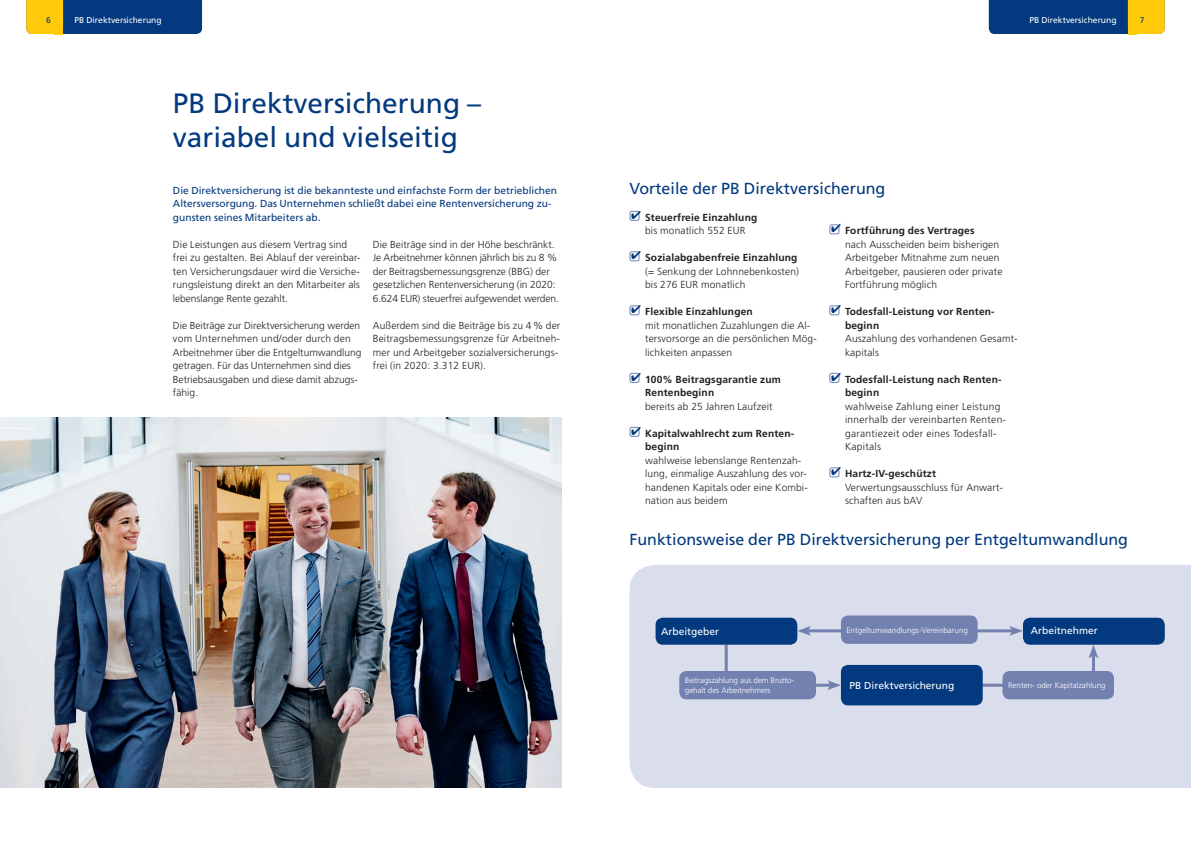
<style>
.page{position:relative;width:1191px;height:842px;background:#fff}
.page>*{position:absolute;margin:0;border:0;box-sizing:border-box;transform-origin:0 0}
.t1{font:28px/33.7px "Frutiger LT Std";color:#03397e}
.t2{font:16px "Frutiger LT Std";color:#03397e}
.t3{font:300 10.2px/13.5px "Frutiger LT Std";letter-spacing:.015em;color:#231f20}
.t4{font:700 10.2px/13.5px "Frutiger LT Std";letter-spacing:.015em;color:#231f20}
.t5{font:10.2px/13.5px "Frutiger LT Std";color:#03397e}
.t6{font:10.2px "Frutiger LT Std";color:#fff}
.t7{font:10.1px "Frutiger LT Std";color:#fff}
.t8{font:8.5px "Frutiger LT Std";color:#fff}
.t9{font:8.5px "Frutiger LT Std";color:#03397e}
.t10{font:300 8px/9.6px "Frutiger LT Std";color:#fff}
.s1{font-weight:300}
.s2{font-weight:700}
</style>
<div class="page">
<div style="left:629px;top:211px;width:10px;height:10px;border:1px solid #7381b0;border-radius:2px"></div>
<div style="left:629px;top:251px;width:10px;height:10px;border:1px solid #7381b0;border-radius:2px"></div>
<div style="left:629px;top:305px;width:10px;height:10px;border:1px solid #7381b0;border-radius:2px"></div>
<div style="left:629px;top:373px;width:10px;height:10px;border:1px solid #7381b0;border-radius:2px"></div>
<div style="left:629px;top:427px;width:10px;height:10px;border:1px solid #7381b0;border-radius:2px"></div>
<div style="left:829px;top:224px;width:10px;height:10px;border:1px solid #7381b0;border-radius:2px"></div>
<div style="left:829px;top:305px;width:10px;height:10px;border:1px solid #7381b0;border-radius:2px"></div>
<div style="left:829px;top:373px;width:10px;height:10px;border:1px solid #7381b0;border-radius:2px"></div>
<div style="left:829px;top:467px;width:10px;height:10px;border:1px solid #7381b0;border-radius:2px"></div>
<div style="left:629px;top:565px;width:562px;height:223px;background:#dadeec"></div>
<div style="left:1023px;top:618px;width:141px;height:27px;background:#03397e;border-radius:7px"></div>
<div style="left:723px;top:642px;width:118px;height:48px;background:#dadeec"></div>
<div style="left:971px;top:645px;width:127px;height:43px;background:#dadeec"></div>
<hr style="left:805px;top:629px;width:209px;height:3px;background:#7381b0">
<svg style="left:797px;top:626px;width:14px;height:10px"></svg>
<svg style="left:1009px;top:626px;width:14px;height:10px"></svg>
<div style="left:679px;top:671px;width:137px;height:28px;background:#7381b0;border-radius:7px"></div>
<div style="left:655px;top:618px;width:142px;height:27px;background:#03397e;border-radius:7px"></div>
<div style="left:841px;top:665px;width:141px;height:40px;background:#03397e;border-radius:7px"></div>
<img style="left:0;top:417px;width:561px;height:371px">
<svg style="left:988px;top:0;width:176px;height:34px;background:#2e526b"></svg>
<div style="left:1127px;top:0;width:9px;height:34px;background:#feca0a"></div>
<svg style="left:26px;top:0;width:176px;height:34px;background:#2e526a"></svg>
<div style="left:55px;top:0;width:8px;height:34px;background:#feca0a"></div>
<div style="left:841px;top:615px;width:136px;height:29px;background:#7381b0;border-radius:7px"></div>
<div style="left:1002px;top:671px;width:112px;height:28px;background:#7381b0;border-radius:7px"></div>
<p class="t9" style="left:46px;top:15px;width:6px">6</p>
<p class="t8" style="left:74px;top:15px;width:89px">PB Direktversicherung</p>
<p class="t8" style="left:1029px;top:15px;width:89px">PB Direktversicherung</p>
<p class="t9" style="left:1140px;top:15px;width:6px">7</p>
<h1 class="t1" style="left:173px;top:86px;width:310px">PB Direktversicherung – variabel und vielseitig</h1>
<p class="t5" style="left:173px;top:184px;width:385px">Die Direktversicherung ist die bekannteste und einfachste Form der betrieblichen<br>Altersversorgung. Das Unternehmen schließt dabei eine Rentenversicherung zu&shy;gunsten seines Mitarbeiters ab.</p>
<h2 class="t2" style="left:629px;top:179px;width:257px">Vorteile der PB Direktversicherung</h2>
<p class="t4" style="left:631px;top:211px;width:127px;text-align:center"><sup>✔</sup> Steuerfreie Einzahlung <span class="s1">bis monatlich 552 EUR</span></p>
<p class="t3" style="left:645px;top:251px;width:155px;text-indent:-14px"><sup>✔</sup> <span class="s2">Sozialabgabenfreie Einzahlung </span>(= Senkung der Lohnnebenkosten) bis 276 EUR monatlich</p>
<p class="t3" style="left:645px;top:305px;width:173px;text-indent:-14px"><sup>✔</sup> <span class="s2">Flexible Einzahlungen<br></span>mit monatlichen Zuzahlungen die Al&shy;tersvorsorge an die persönlichen Mög&shy;lichkeiten anpassen</p>
<p class="t4" style="left:645px;top:373px;width:137px;text-indent:-14px"><sup>✔</sup> 100% Beitragsgarantie zum<br>Rentenbeginn</p>
<p class="t3" style="left:645px;top:400px;width:129px">bereits ab 25 Jahren Laufzeit</p>
<p class="t4" style="left:645px;top:427px;width:150px;text-indent:-14px"><sup>✔</sup> Kapitalwahlrecht zum Renten&shy;beginn</p>
<p class="t3" style="left:645px;top:454px;width:164px">wahlweise lebenslange Rentenzah&shy;lung, einmalige Auszahlung des vor&shy;handenen Kapitals oder eine Kombi&shy;nation aus beidem</p>
<p class="t3" style="left:845px;top:224px;width:159px;text-indent:-14px"><sup>✔</sup> <span class="s2">Fortführung des Vertrages<br></span>nach Ausscheiden beim bisherigen<br>Arbeitgeber Mitnahme zum neuen<br>Arbeitgeber, pausieren oder private<br>Fortführung möglich</p>
<p class="t4" style="left:845px;top:305px;width:150px;text-indent:-14px"><sup>✔</sup> Todesfall-Leistung vor Renten&shy;beginn</p>
<p class="t3" style="left:845px;top:332px;width:174px">Auszahlung des vorhandenen Gesamt&shy;kapitals</p>
<p class="t4" style="left:845px;top:373px;width:157px;text-indent:-14px"><sup>✔</sup> Todesfall-Leistung nach Renten&shy;beginn</p>
<p class="t3" style="left:845px;top:400px;width:162px">wahlweise Zahlung einer Leistung innerhalb der vereinbarten Renten&shy;garantiezeit oder eines Todesfall-<br>Kapitals</p>
<p class="t3" style="left:845px;top:467px;width:159px;text-indent:-14px"><sup>✔</sup> <span class="s2">Hartz-IV-geschützt<br></span>Verwertungsausschluss für Anwart&shy;schaften aus bAV</p>
<h2 class="t2" style="left:629px;top:530px;width:500px">Funktionsweise der PB Direktversicherung per Entgeltumwandlung</h2>
<p class="t3" style="left:373px;top:238px;width:187px">Die Beiträge sind in der Höhe beschränkt.<br>Je Arbeitnehmer können jährlich bis zu 8 % der Beitragsbemessungsgrenze (BBG) der gesetzlichen Rentenversicherung (in 2020:<br>6.624 EUR) steuerfrei aufgewendet werden.</p>
<p class="t3" style="left:373px;top:319px;width:189px">Außerdem sind die Beiträge bis zu 4% der Beitragsbemessungsgrenze für Arbeitneh&shy;mer und Arbeitgeber sozialversicherungs&shy;frei (in 2020: 3.312 EUR).</p>
<p class="t3" style="left:173px;top:238px;width:189px">Die Leistungen aus diesem Vertrag sind frei zu gestalten. Bei Ablauf der vereinbar&shy;ten Versicherungsdauer wird die Versiche&shy;rungsleistung direkt an den Mitarbeiter als lebenslange Rente gezahlt.</p>
<p class="t3" style="left:173px;top:319px;width:190px">Die Beiträge zur Direktversicherung werden vom Unternehmen und/oder durch den Arbeitnehmer über die Entgeltumwandlung getragen. Für das Unternehmen sind dies Betriebsausgaben und diese damit abzugs&shy;fähig.</p>
<p class="t6" style="left:661px;top:625px;width:59px">Arbeitgeber</p>
<p class="t10" style="left:685px;top:676px;width:111px">Beitragszahlung aus dem Brutto&shy;gehalt des Arbeitnehmers</p>
<p class="t10" style="left:846px;top:625px;width:123px">Entgeltumwandlungs-Vereinbarung</p>
<p class="t7" style="left:849px;top:679px;width:106px">PB Direktversicherung</p>
<p class="t7" style="left:1030px;top:625px;width:68px">Arbeitnehmer</p>
<p class="t10" style="left:1008px;top:681px;width:99px">Renten- oder Kapitalzahlung</p>
</div>
